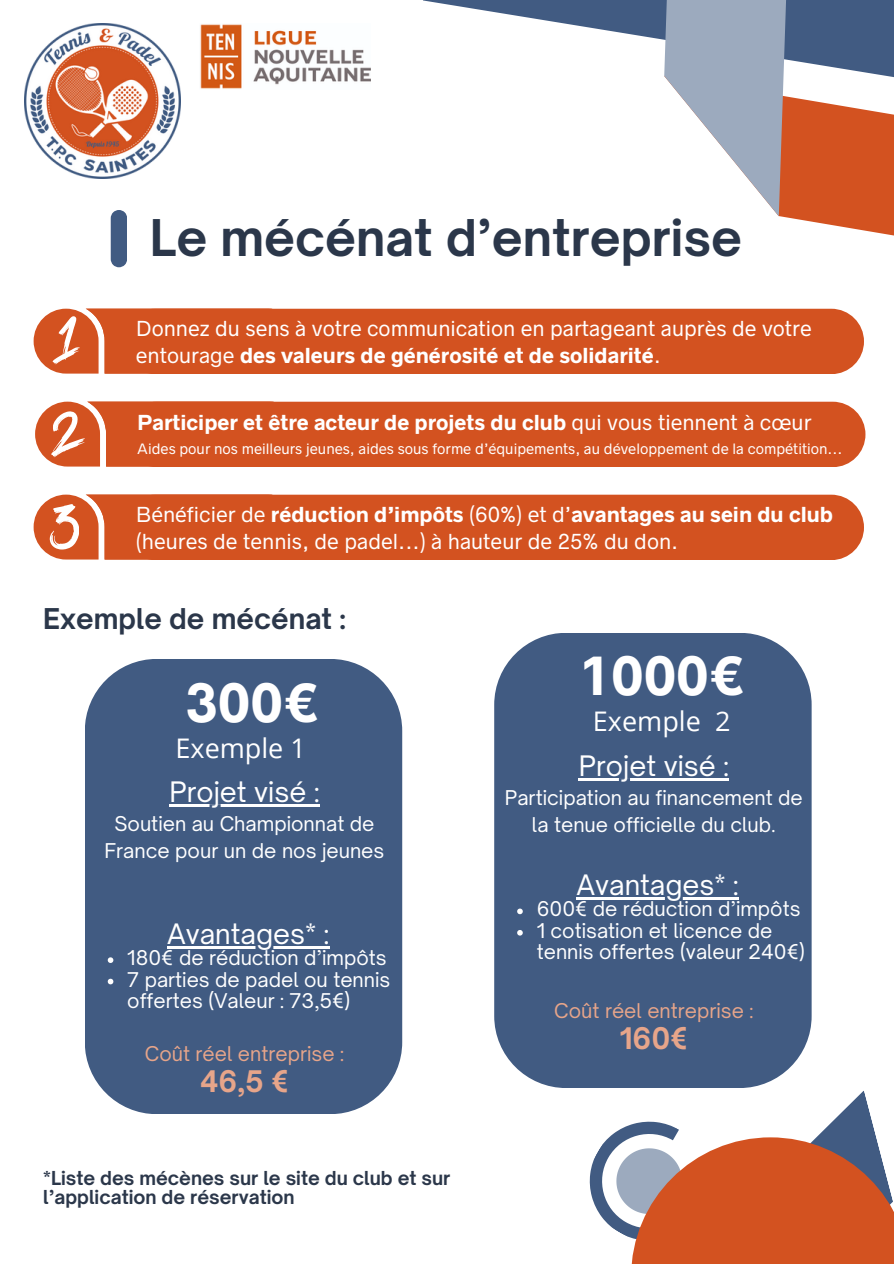
<style>
.page{position:relative;width:894px;height:1264px;background:#fff}
.page>*{position:absolute;margin:0;border:0;box-sizing:border-box;transform-origin:0 0}
.t1{font:700 49.5px "Radnika Next";color:#fff}
.t2{font:700 48.45px "Open Sauce One";color:#2b374a}
.t3{font:700 28.5px "Open Sauce One";color:#e7a58a}
.t4{font:700 27.45px "Open Sauce One";color:#2b374a}
.t5{font:27px "Open Sauce One";color:#fff}
.t6{font:27px "Open Sans";color:#fff}
.t7{font:19.5px/21.3px "Open Sauce One";color:#fff}
.t8{font:19.5px/27px "Radnika Next";color:#fff}
.t9{font:700 19.5px "Radnika Next";color:#fff}
.t10{font:19.5px "Open Sauce One";color:#e7a58a}
.t11{font:700 18.45px/19.2px "Open Sauce One";color:#2b374a}
.t12{font:13.5px "Radnika Next";color:#fff}
.s1{font-weight:700}
.s2{font-weight:400}
</style>
<div class="page">
<svg style="left:111px;top:210px;width:16px;height:57px"></svg>
<img style="left:25px;top:23px;width:155px;height:156px">
<img style="left:200px;top:24px;width:170px;height:65px">
<svg style="left:422px;top:0;width:242px;height:309px"></svg>
<svg style="left:664px;top:216px;width:229px;height:251px"></svg>
<svg style="left:530px;top:0;width:363px;height:216px"></svg>
<svg style="left:589px;top:1090px;width:287px;height:148px"></svg>
<svg style="left:631px;top:1137px;width:262px;height:126px;background:#c96642"></svg>
<div style="left:122px;top:309px;width:741px;height:65px;background:#d35220;border-radius:33px"></div>
<div style="left:122px;top:494px;width:741px;height:66px;background:#d35220;border-radius:33px"></div>
<div style="left:124px;top:402px;width:741px;height:65px;background:#d35220;border-radius:33px"></div>
<svg style="left:34px;top:309px;width:115px;height:64px"></svg>
<svg style="left:35px;top:401px;width:267px;height:65px"></svg>
<svg style="left:34px;top:494px;width:266px;height:65px"></svg>
<div style="left:85px;top:659px;width:317px;height:454px;background:#415b82;border-radius:72px"></div>
<hr style="left:167px;top:946px;width:162px;height:2px;background:#fff">
<svg style="left:108px;top:957px;width:5px;height:6px"></svg>
<svg style="left:108px;top:978px;width:5px;height:6px"></svg>
<hr style="left:169px;top:804px;width:150px;height:3px;background:#fff">
<div style="left:494px;top:632px;width:317px;height:455px;background:#415b82;border-radius:72px"></div>
<hr style="left:576px;top:897px;width:162px;height:2px;background:#fff">
<svg style="left:517px;top:908px;width:5px;height:6px"></svg>
<svg style="left:517px;top:930px;width:5px;height:5px"></svg>
<hr style="left:578px;top:778px;width:150px;height:2px;background:#fff">
<p class="t2" style="left:150px;top:208px;width:593px">Le mécénat d’entreprise</p>
<p class="t8" style="left:136px;top:315px;width:677px">Donnez du sens à votre communication en partageant auprès de votre entourage <span class="s1">des valeurs de générosité et de solidarité</span>.</p>
<h1 class="t9" style="left:137px;top:410px;width:675px">Participer et être acteur de projets du club <span class="s2">qui vous tiennent à cœur</span></h1>
<p class="t12" style="left:137px;top:441px;width:706px">Aides pour nos meilleurs jeunes, aides sous forme d’équipements, au développement de la compétition...</p>
<p class="t8" style="left:136px;top:501px;width:698px">Bénéficier de <span class="s1">réduction d’impôts</span> (60%) et d’<span class="s1">avantages au sein du club </span>(heures de tennis, de padel...) à hauteur de 25% du don.</p>
<p class="t4" style="left:43px;top:601px;width:304px">Exemple de mécénat :</p>
<h5 class="t1" style="left:185px;top:673px;width:136px">300€</h5>
<p class="t6" style="left:175px;top:729px;width:132px">Exemple 1</p>
<p class="t5" style="left:169px;top:775px;width:151px">Projet visé :</p>
<p class="t7" style="left:104px;top:809px;width:281px;line-height:27px;text-align:center">Soutien au Championnat de<br>France pour un de nos jeunes</p>
<p class="t5" style="left:167px;top:916px;width:164px">Avantages* :</p>
<p class="t7" style="left:127px;top:947px;width:261px">180€ de réduction d’impôts</p>
<h5 class="t7" style="left:127px;top:968px;width:264px">7 parties de padel ou tennis offertes (Valeur : 73,5€)</h5>
<p class="t10" style="left:145px;top:1041px;width:200px">Coût réel entreprise :</p>
<p class="t3" style="left:200px;top:1063px;width:90px">46,5 €</p>
<p class="t11" style="left:43px;top:1168px;width:408px">*Liste des mécènes sur le site du club et sur l’application de réservation</p>
<h5 class="t1" style="left:578px;top:647px;width:168px">1000€</h5>
<h5 class="t6" style="left:592px;top:702px;width:139px">Exemple 2</h5>
<p class="t5" style="left:578px;top:749px;width:151px">Projet visé :</p>
<p class="t7" style="left:504px;top:783px;width:299px;line-height:27px;text-align:center">Participation au financement de la tenue officielle du club.</p>
<h2 class="t5" style="left:576px;top:868px;width:164px">Avantages* :</h2>
<h1 class="t7" style="left:536px;top:898px;width:265px">600€ de réduction d’impôts</h1>
<h3 class="t7" style="left:536px;top:919px;width:269px">1 cotisation et licence de tennis offertes (valeur 240€)</h3>
<h3 class="t10" style="left:554px;top:998px;width:200px">Coût réel entreprise :</h3>
<h3 class="t3" style="left:619px;top:1020px;width:70px">160€</h3>
</div>
